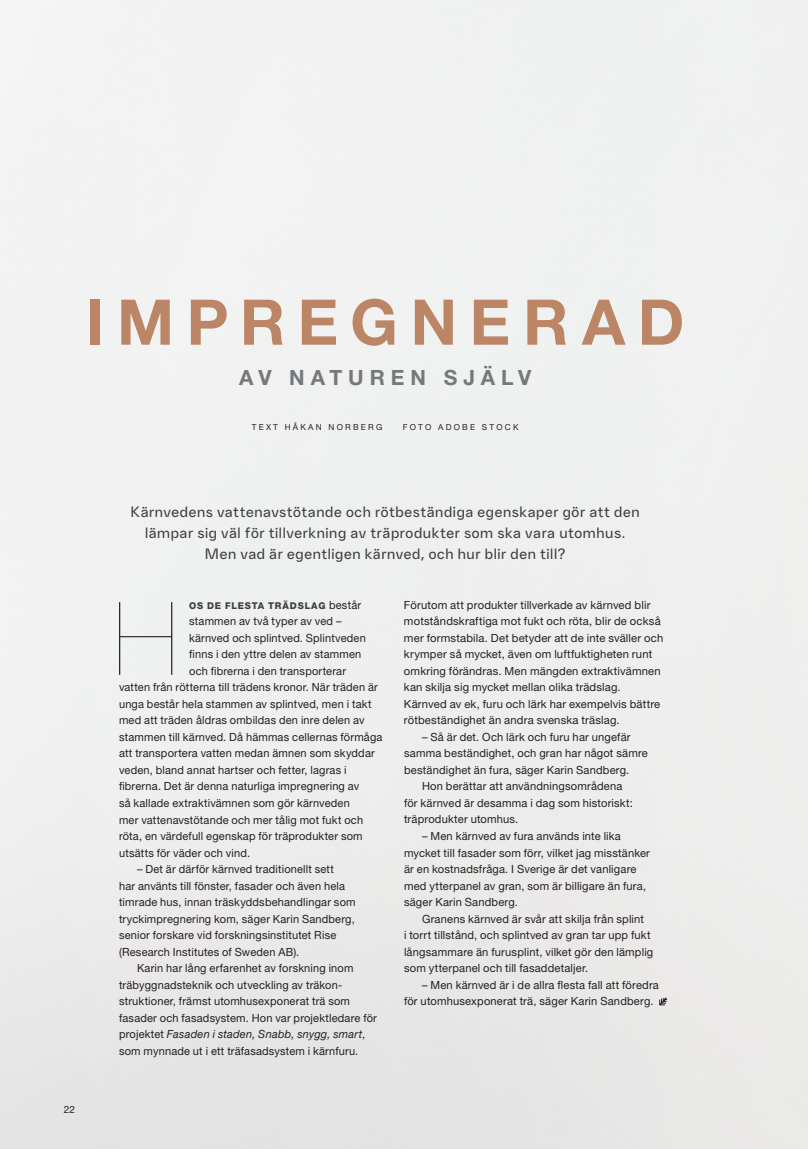
<style>
.page{position:relative;width:808px;height:1149px;background:#fff}
.page>*{position:absolute;margin:0;border:0;box-sizing:border-box;transform-origin:0 0}
.t1{font:102px "Helvetica Now Display Hair";color:#231f20}
.t2{font:700 63px "Helvetica Neue LT Std";letter-spacing:.195em;color:#bc8666}
.t3{font:700 21px "Helvetica Neue LT Std";letter-spacing:.28em;color:#76787b}
.t4{font:500 15px/21px "SCA Sans";letter-spacing:.04em;color:#3e3e3f;text-align:center}
.t5{font:11.25px/16.5px "Helvetica Neue LT Std";letter-spacing:.015em;color:#231f20}
.t6{font:10.05px "Helvetica Neue LT Std";color:#231f20}
.t7{font:800 9.3px "Helvetica Neue LT Std";letter-spacing:.085em;color:#3e3e3f}
.t8{font:8.25px "Helvetica Neue LT Std";letter-spacing:.27em;color:#231f20}
.s1{font-weight:400;font-size:11.25px;color:#231f20}
.s2{font-style:italic}
</style>
<div class="page">
<img style="left:0;top:0;width:808px;height:1148px">
<svg style="left:659px;top:997px;width:8px;height:7px"></svg>
<h2 class="t2" style="left:86px;top:283px;width:600px">IMPREGNERAD</h2>
<h3 class="t3" style="left:239px;top:364px;width:294px">AV NATUREN SJÄLV</h3>
<p class="t8" style="left:252px;top:422px;width:132px">TEXT HÅKAN NORBERG</p>
<p class="t8" style="left:403px;top:422px;width:117px">FOTO ADOBE STOCK</p>
<p class="t6" style="left:64px;top:1103px;width:13px">22</p>
<h3 class="t4" style="left:131px;top:500px;width:511px">Kärnvedens vattenavstötande och rötbeständiga egenskaper gör att den lämpar sig väl för tillverkning av träprodukter som ska vara utomhus.<br>Men vad är egentligen kärnved, och hur blir den till?</h3>
<h1 class="t1" style="left:112px;top:569px;width:68px">H</h1>
<p class="t7" style="left:189px;top:599px;width:173px">OS DE FLESTA TRÄDSLAG <span class="s1">består</span></p>
<p class="t5" style="left:189px;top:612px;width:154px">stammen av två typer av ved –</p>
<p class="t5" style="left:189px;top:629px;width:178px">kärnved och splintved. Splintveden</p>
<p class="t5" style="left:189px;top:645px;width:174px">finns i den yttre delen av stammen</p>
<p class="t5" style="left:189px;top:662px;width:158px">och fibrerna i den transporterar</p>
<p class="t5" style="left:119px;top:678px;width:260px">vatten från rötterna till trädens kronor. När träden är</p>
<p class="t5" style="left:119px;top:695px;width:254px">unga består hela stammen av splintved, men i takt</p>
<p class="t5" style="left:119px;top:711px;width:247px">med att träden åldras ombildas den inre delen av</p>
<p class="t5" style="left:119px;top:728px;width:265px">stammen till kärnved. Då hämmas cellernas förmåga</p>
<p class="t5" style="left:119px;top:744px;width:257px">att transportera vatten medan ämnen som skyddar</p>
<p class="t5" style="left:119px;top:761px;width:229px">veden, bland annat hartser och fetter, lagras i</p>
<p class="t5" style="left:119px;top:777px;width:242px">fibrerna. Det är denna naturliga impregnering av</p>
<p class="t5" style="left:119px;top:794px;width:232px">så kallade extraktivämnen som gör kärnveden</p>
<p class="t5" style="left:119px;top:810px;width:246px">mer vattenavstötande och mer tålig mot fukt och</p>
<p class="t5" style="left:119px;top:827px;width:245px">röta, en värdefull egenskap för träprodukter som</p>
<p class="t5" style="left:119px;top:843px;width:133px">utsätts för väder och vind.</p>
<p class="t5" style="left:119px;top:860px;width:238px;text-indent:18px">– Det är därför kärnved traditionellt sett<br>har använts till fönster, fasader och även hela timrade hus, innan träskyddsbehandlingar som tryckimpregnering kom, säger Karin Sandberg, senior forskare vid forskningsinstitutet Rise (Research Institutes of Sweden AB).</p>
<p class="t5" style="left:119px;top:959px;width:259px;text-indent:18px">Karin har lång erfarenhet av forskning inom träbyggnadsteknik och utveckling av trä kon&shy;struktioner, främst utomhusexponerat trä som fasader och fasadsystem. Hon var projektledare för projektet <span class="s2">Fasaden i staden, Snabb, snygg, smart</span>, som mynnade ut i ett träfasadsystem i kärnfuru.</p>
<p class="t5" style="left:404px;top:596px;width:261px">Förutom att produkter tillverkade av kärnved blir motståndskraftiga mot fukt och röta, blir de också mer formstabila. Det betyder att de inte sväller och krymper så mycket, även om luftfuktigheten runt omkring förändras. Men mängden extraktivämnen kan skilja sig mycket mellan olika trädslag.<br>Kärnved av ek, furu och lärk har exempelvis bättre rötbeständighet än andra svenska träslag.</p>
<p class="t5" style="left:422px;top:728px;width:210px">– Så är det. Och lärk och furu har ungefär</p>
<p class="t5" style="left:404px;top:744px;width:245px">samma beständighet, och gran har något sämre</p>
<p class="t5" style="left:404px;top:761px;width:227px">beständighet än fura, säger Karin Sandberg.</p>
<p class="t5" style="left:422px;top:777px;width:202px">Hon berättar att användningsområdena</p>
<p class="t5" style="left:404px;top:794px;width:230px">för kärnved är desamma i dag som historiskt:</p>
<p class="t5" style="left:404px;top:810px;width:116px">träprodukter utomhus.</p>
<p class="t5" style="left:404px;top:827px;width:247px;text-indent:18px">– Men kärnved av fura används inte lika mycket till fasader som förr, vilket jag misstänker är en kostnadsfråga. I Sverige är det vanligare med ytterpanel av gran, som är billigare än fura, säger Karin Sandberg.</p>
<p class="t5" style="left:404px;top:909px;width:251px;text-indent:18px">Granens kärnved är svår att skilja från splint<br>i torrt tillstånd, och splintved av gran tar upp fukt långsammare än furusplint, vilket gör den lämplig som ytterpanel och till fasaddetaljer.</p>
<p class="t5" style="left:404px;top:975px;width:256px;text-indent:18px">– Men kärnved är i de allra flesta fall att föredra för utomhusexponerat trä, säger Karin Sandberg.</p>
</div>
